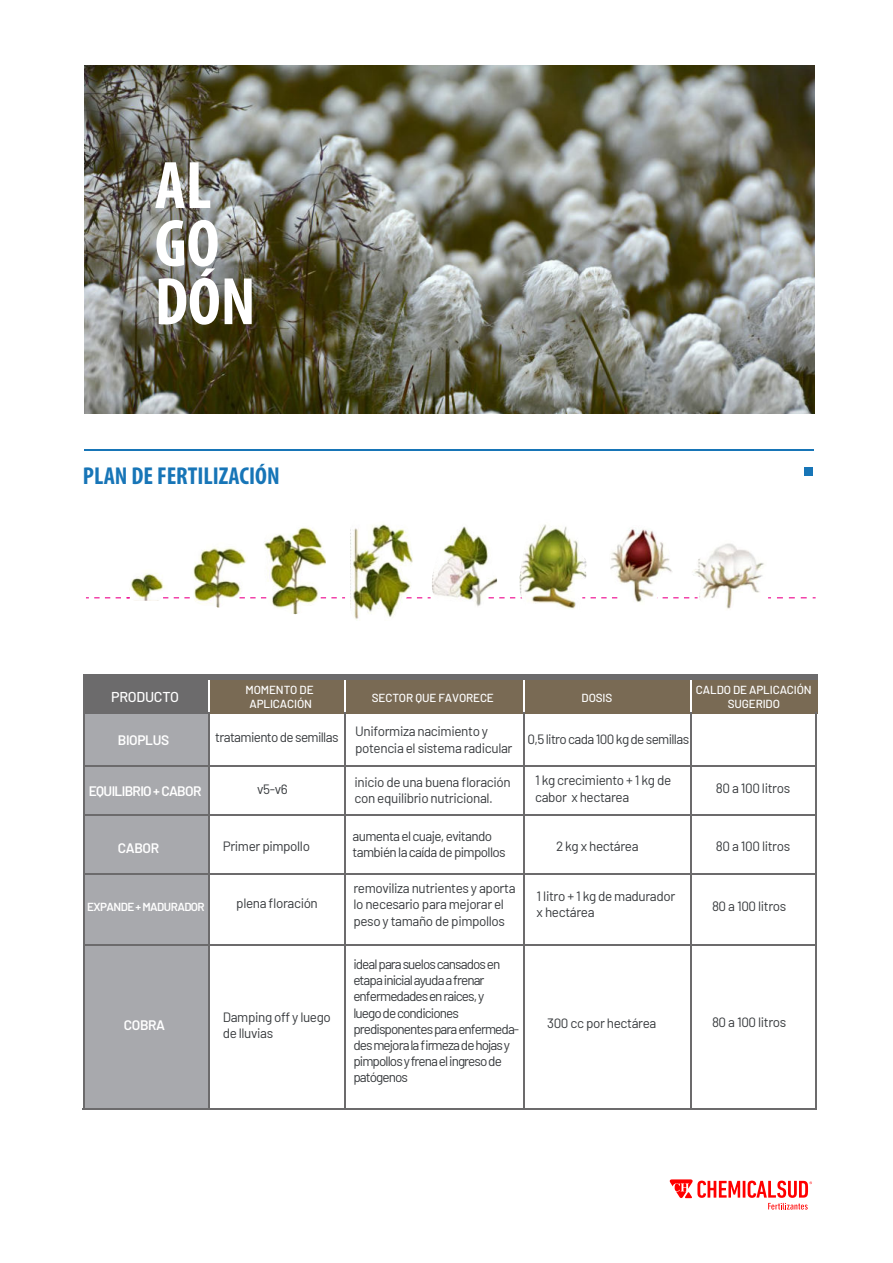
<style>
.page{position:relative;width:893px;height:1263px;background:#fff}
.page>*{position:absolute;margin:0;border:0;box-sizing:border-box;transform-origin:0 0}
.t1{font:700 condensed 67.8px/58.1px "Myriad Pro";color:#fff}
.t2{font:700 condensed 24.45px "Myriad Pro";color:#1775b7}
.t3{font:500 14.25px "Barlow";letter-spacing:-.02em;color:#fff}
.t4{font:600 13.8px "Barlow";letter-spacing:-.03em;color:#fff}
.t5{font:600 13.8px "Barlow";letter-spacing:-.05em;color:#fff}
.t6{font:13.5px/16.2px "Barlow";letter-spacing:-.03em;color:#373a3d}
.t7{font:13.5px/16.2px "Barlow";letter-spacing:-.07em;color:#373a3d}
.t8{font:13.5px/16.2px "Barlow";letter-spacing:-.05em;color:#373a3d}
.t9{font:500 11.7px/14px "Barlow";letter-spacing:-.01em;color:#fff;text-align:center}
.t10{font:600 11.7px "Barlow";letter-spacing:-.05em;color:#fff}
</style>
<div class="page">
<div style="left:83px;top:713px;width:126px;height:395px;background:#a8a9ad"></div>
<img style="left:84px;top:65px;width:730px;height:348px">
<svg style="left:669px;top:1179px;width:143px;height:30px"></svg>
<div style="left:804px;top:467px;width:8px;height:9px;background:#1775b7"></div>
<div style="left:83px;top:679px;width:129px;height:35px;background:#6c6b6c"></div>
<div style="left:209px;top:679px;width:608px;height:35px;background:#796a54"></div>
<hr style="left:208px;top:674px;width:2px;height:43px;background:#fff">
<hr style="left:208px;top:712px;width:2px;height:396px;background:#6c6b6c">
<hr style="left:83px;top:712px;width:1px;height:396px;background:#6c6b6c">
<hr style="left:815px;top:712px;width:2px;height:396px;background:#6c6b6c">
<hr style="left:84px;top:765px;width:731px;height:2px;background:#6c6b6c">
<hr style="left:84px;top:814px;width:731px;height:2px;background:#6c6b6c">
<hr style="left:84px;top:944px;width:731px;height:2px;background:#6c6b6c">
<hr style="left:84px;top:873px;width:731px;height:2px;background:#6c6b6c">
<hr style="left:83px;top:1108px;width:734px;height:2px;background:#6c6b6c">
<hr style="left:344px;top:674px;width:2px;height:43px;background:#fff">
<hr style="left:523px;top:662px;width:2px;height:54px;background:#fff">
<hr style="left:690px;top:664px;width:2px;height:53px;background:#fff">
<hr style="left:84px;top:449px;width:730px;height:2px;background:#1775b7">
<svg style="left:499px;top:597px;width:17px;height:1px"></svg>
<svg style="left:673px;top:597px;width:17px;height:1px"></svg>
<svg style="left:86px;top:597px;width:104px;height:1px"></svg>
<svg style="left:777px;top:597px;width:39px;height:1px"></svg>
<img style="left:129px;top:573px;width:41px;height:28px">
<img style="left:193px;top:547px;width:54px;height:60px">
<img style="left:263px;top:527px;width:64px;height:88px">
<img style="left:350px;top:524px;width:63px;height:97px">
<img style="left:432px;top:526px;width:66px;height:80px">
<img style="left:519px;top:524px;width:68px;height:85px">
<img style="left:610px;top:528px;width:62px;height:74px">
<img style="left:694px;top:543px;width:70px;height:66px">
<hr style="left:344px;top:712px;width:2px;height:396px;background:#6c6b6c">
<hr style="left:523px;top:712px;width:2px;height:396px;background:#6c6b6c">
<hr style="left:690px;top:712px;width:2px;height:396px;background:#6c6b6c">
<div style="left:83px;top:674px;width:734px;height:6px;background:#6c6b6c"></div>
<h1 class="t1" style="left:155px;top:156px;width:102px">AL<br>GO<br>DÓN</h1>
<h2 class="t2" style="left:83px;top:461px;width:198px">PLAN DE FERTILIZACIÓN</h2>
<p class="t3" style="left:111px;top:692px;width:69px">PRODUCTO</p>
<p class="t9" style="left:246px;top:683px;width:70px">MOMENTO DE<br>APLICACIÓN</p>
<p class="t8" style="left:215px;top:731px;width:125px">tratamiento de semillas</p>
<p class="t4" style="left:118px;top:735px;width:53px">BIOPLUS</p>
<p class="t9" style="left:372px;top:691px;width:124px">SECTOR QUE FAVORECE</p>
<p class="t9" style="left:582px;top:691px;width:32px">DOSIS</p>
<p class="t9" style="left:696px;top:684px;width:117px">CALDO DE APLICACIÓN<br>SUGERIDO</p>
<p class="t6" style="left:355px;top:722px;width:159px">Uniformiza nacimiento y potencia el sistema radicular</p>
<p class="t8" style="left:528px;top:730px;width:163px">0,5 litro cada 100 kg de semillas</p>
<p class="t5" style="left:89px;top:786px;width:114px">EQUILIBRIO + CABOR</p>
<p class="t6" style="left:257px;top:783px;width:32px">v5-v6</p>
<p class="t6" style="left:354px;top:773px;width:158px">inicio de una buena floración con equilibrio nutricional.</p>
<p class="t6" style="left:535px;top:771px;width:138px">1 kg crecimiento + 1 kg de cabor x hectarea</p>
<p class="t6" style="left:716px;top:781px;width:76px">80 a 100 litros</p>
<p class="t4" style="left:118px;top:843px;width:43px">CABOR</p>
<p class="t10" style="left:87px;top:902px;width:119px">EXPANDE + MADURADOR</p>
<p class="t8" style="left:353px;top:827px;width:155px">aumenta el cuaje, evitando también la caída de pimpollos</p>
<p class="t6" style="left:353px;top:882px;width:164px">removiliza nutrientes y aporta lo necesario para mejorar el peso y tamaño de pimpollos</p>
<p class="t6" style="left:223px;top:839px;width:89px">Primer pimpollo</p>
<p class="t6" style="left:556px;top:837px;width:84px">2 kg x hectárea</p>
<p class="t6" style="left:716px;top:839px;width:76px">80 a 100 litros</p>
<p class="t6" style="left:537px;top:887px;width:140px">1 litro + 1 kg de madurador x hectárea</p>
<p class="t6" style="left:236px;top:894px;width:83px">plena floración</p>
<p class="t6" style="left:712px;top:900px;width:76px">80 a 100 litros</p>
<p class="t4" style="left:124px;top:1020px;width:43px">COBRA</p>
<p class="t6" style="left:223px;top:1010px;width:110px">Damping off y luego de lluvias</p>
<p class="t7" style="left:353px;top:955px;width:167px">ideal para suelos cansados en etapa inicial ayuda a frenar enfermedades en raices, y<br>luego de condiciones predisponentes para enfermeda&shy;des mejora la firmeza de hojas y pimpollos y frena el ingreso de patógenos</p>
<p class="t6" style="left:547px;top:1014px;width:111px">300 cc por hectárea</p>
<p class="t6" style="left:712px;top:1016px;width:76px">80 a 100 litros</p>
</div>
